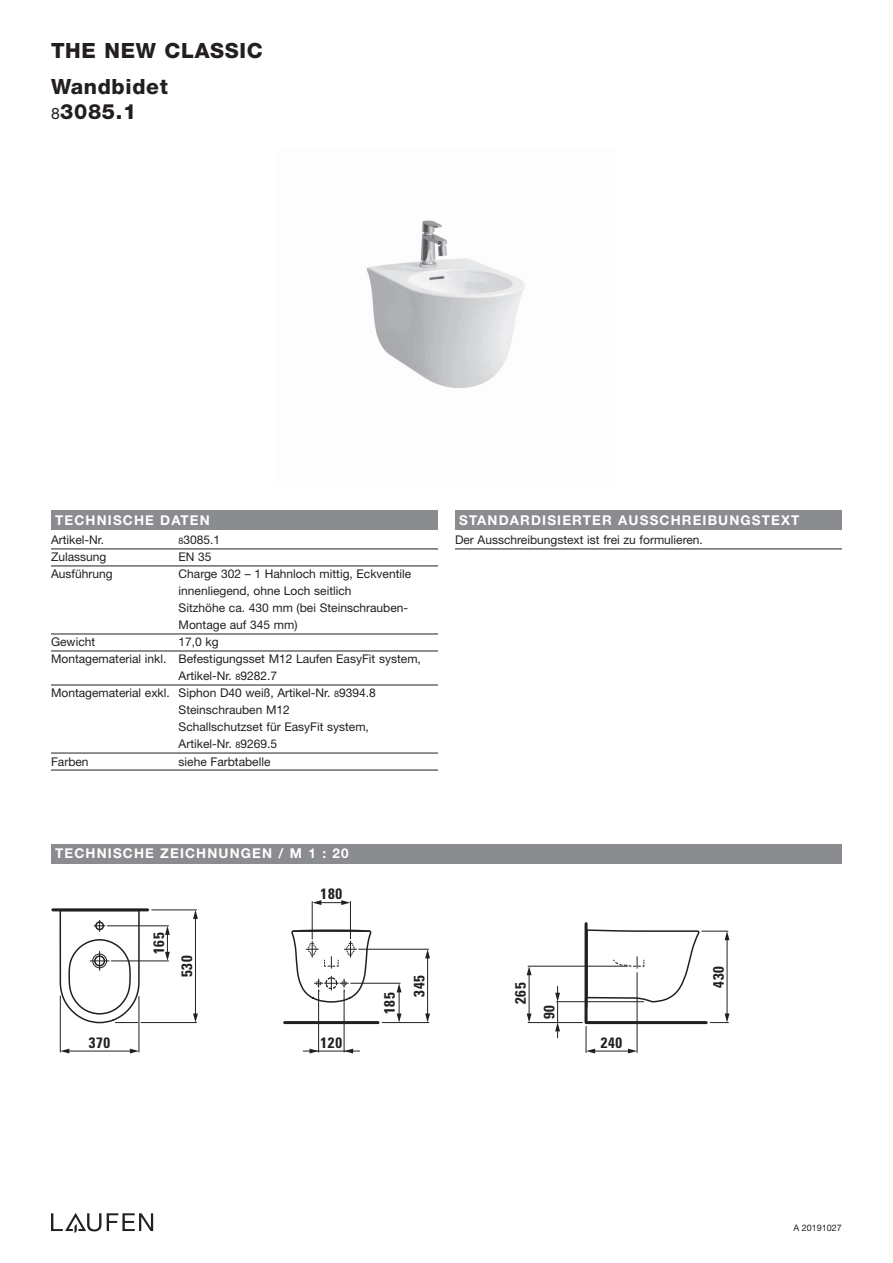
<style>
.page{position:relative;width:893px;height:1263px;background:#fff}
.page>*{position:absolute;margin:0;border:0;box-sizing:border-box;transform-origin:0 0}
.t1{font:800 21px/25.5px "Helvetica Neue";letter-spacing:.03em;color:#231f20}
.t2{font:700 condensed 15px "Univers";letter-spacing:.05em;color:#231f20}
.t3{font:700 13.5px "Helvetica Neue";letter-spacing:.085em;color:#fff}
.t4{font:12px/17px "Helvetica Neue";color:#231f20}
.t5{font:9px "Helvetica Neue";color:#231f20}
.s1{font-weight:400;font-size:15.75px}
.s2{font-size:9px}
</style>
<div class="page">
<div style="left:51px;top:510px;width:387px;height:19px;background:#8a8c8f"></div>
<svg style="left:107px;top:1213px;width:46px;height:18px"></svg>
<svg style="left:51px;top:1213px;width:50px;height:20px"></svg>
<div style="left:455px;top:510px;width:387px;height:19px;background:#8a8c8f"></div>
<img style="left:366px;top:220px;width:159px;height:168px">
<hr style="left:51px;top:549px;width:387px;height:1px;background:#231f20">
<hr style="left:51px;top:566px;width:387px;height:1px;background:#231f20">
<hr style="left:51px;top:634px;width:387px;height:1px;background:#231f20">
<hr style="left:51px;top:651px;width:387px;height:1px;background:#231f20">
<hr style="left:51px;top:685px;width:387px;height:1px;background:#231f20">
<hr style="left:51px;top:753px;width:387px;height:1px;background:#231f20">
<hr style="left:51px;top:770px;width:387px;height:1px;background:#231f20">
<div style="left:51px;top:844px;width:791px;height:19px;background:#8a8c8f"></div>
<hr style="left:455px;top:549px;width:387px;height:1px;background:#231f20">
<hr style="left:53px;top:908px;width:95px;height:3px;background:#231f20">
<svg style="left:59px;top:908px;width:81px;height:116px"></svg>
<hr style="left:141px;top:1022px;width:56px;height:1px;background:#231f20">
<hr style="left:152px;top:910px;width:45px;height:1px;background:#231f20">
<svg style="left:193px;top:910px;width:5px;height:9px"></svg>
<svg style="left:193px;top:1013px;width:5px;height:9px"></svg>
<hr style="left:195px;top:917px;width:1px;height:99px;background:#231f20">
<hr style="left:60px;top:996px;width:1px;height:56px;background:#231f20">
<hr style="left:139px;top:996px;width:1px;height:56px;background:#231f20">
<svg style="left:60px;top:1049px;width:9px;height:4px"></svg>
<svg style="left:130px;top:1049px;width:9px;height:4px"></svg>
<hr style="left:69px;top:1051px;width:61px;height:1px;background:#231f20">
<hr style="left:382px;top:1022px;width:47px;height:1px;background:#231f20">
<hr style="left:351px;top:983px;width:49px;height:1px;background:#231f20">
<svg style="left:397px;top:983px;width:4px;height:39px"></svg>
<hr style="left:285px;top:1021px;width:93px;height:3px;background:#231f20">
<hr style="left:107px;top:925px;width:61px;height:1px;background:#231f20">
<hr style="left:111px;top:961px;width:57px;height:1px;background:#231f20">
<svg style="left:165px;top:926px;width:5px;height:35px"></svg>
<svg style="left:291px;top:929px;width:80px;height:74px"></svg>
<hr style="left:318px;top:990px;width:1px;height:62px;background:#231f20">
<hr style="left:344px;top:990px;width:1px;height:62px;background:#231f20">
<svg style="left:344px;top:1049px;width:9px;height:4px"></svg>
<svg style="left:310px;top:1049px;width:9px;height:4px"></svg>
<hr style="left:303px;top:1051px;width:56px;height:1px;background:#231f20">
<hr style="left:528px;top:1022px;width:54px;height:1px;background:#231f20">
<svg style="left:583px;top:922px;width:146px;height:131px"></svg>
<hr style="left:528px;top:966px;width:99px;height:1px;background:#231f20">
<svg style="left:527px;top:1013px;width:4px;height:9px"></svg>
<svg style="left:527px;top:966px;width:4px;height:9px"></svg>
<hr style="left:529px;top:975px;width:1px;height:38px;background:#231f20">
<hr style="left:359px;top:949px;width:70px;height:1px;background:#231f20">
<svg style="left:425px;top:949px;width:5px;height:9px"></svg>
<svg style="left:425px;top:1013px;width:5px;height:9px"></svg>
<hr style="left:427px;top:957px;width:1px;height:57px;background:#231f20">
<hr style="left:312px;top:901px;width:1px;height:38px;background:#231f20">
<hr style="left:350px;top:901px;width:1px;height:38px;background:#231f20">
<svg style="left:312px;top:900px;width:38px;height:5px"></svg>
<hr style="left:557px;top:1001px;width:87px;height:1px;background:#231f20">
<svg style="left:555px;top:986px;width:5px;height:52px"></svg>
<h1 class="t1" style="left:51px;top:39px;width:213px">THE NEW CLASSIC</h1>
<h1 class="t1" style="left:51px;top:75px;width:118px">Wandbidet<br><span class="s1">8</span>3085.1</h1>
<p class="t3" style="left:55px;top:515px;width:156px">TECHNISCHE DATEN</p>
<p class="t4" style="left:51px;top:533px;width:55px">Artikel-Nr.</p>
<p class="t4" style="left:179px;top:533px;width:43px"><span class="s2">8</span>3085.1</p>
<p class="t4" style="left:51px;top:550px;width:57px">Zulassung</p>
<p class="t4" style="left:179px;top:550px;width:35px">EN 35</p>
<p class="t4" style="left:51px;top:567px;width:63px">Ausführung</p>
<p class="t4" style="left:179px;top:567px;width:234px">Charge 302 – 1 Hahnloch mittig, Eckventile innenliegend, ohne Loch seitlich<br>Sitzhöhe ca. 430 mm (bei Steinschrauben-Montage auf 345 mm)</p>
<p class="t4" style="left:51px;top:635px;width:46px">Gewicht</p>
<p class="t4" style="left:179px;top:635px;width:42px">17,0 kg</p>
<p class="t4" style="left:51px;top:652px;width:371px">Montagematerial inkl. Befestigungsset M12 Laufen EasyFit system,</p>
<p class="t4" style="left:179px;top:669px;width:100px">Artikel-Nr. <span class="s2">8</span>9282.7</p>
<p class="t4" style="left:51px;top:686px;width:326px">Montagematerial exkl. Siphon D40 weiß, Artikel-Nr. <span class="s2">8</span>9394.8</p>
<p class="t4" style="left:179px;top:703px;width:113px">Steinschrauben M12</p>
<p class="t4" style="left:179px;top:720px;width:192px">Schallschutzset für EasyFit system,</p>
<p class="t4" style="left:179px;top:737px;width:100px">Artikel-Nr. <span class="s2">8</span>9269.5</p>
<p class="t4" style="left:51px;top:754px;width:39px">Farben</p>
<p class="t4" style="left:179px;top:754px;width:93px">siehe Farbtabelle</p>
<p class="t3" style="left:459px;top:515px;width:342px">STANDARDISIERTER AUSSCHREIBUNGSTEXT</p>
<p class="t4" style="left:455px;top:533px;width:249px">Der Ausschreibungstext ist frei zu formulieren.</p>
<p class="t3" style="left:55px;top:849px;width:295px">TECHNISCHE ZEICHNUNGEN / M 1 : 20</p>
<p class="t2" style="left:89px;top:1037px;width:23px">370</p>
<p class="t2" style="left:153px;top:954px;width:23px;rotate:-90deg">165</p>
<p class="t2" style="left:181px;top:977px;width:23px;rotate:-90deg">530</p>
<p class="t2" style="left:321px;top:889px;width:23px">180</p>
<p class="t2" style="left:321px;top:1037px;width:23px">120</p>
<p class="t2" style="left:384px;top:1014px;width:23px;rotate:-90deg">185</p>
<p class="t2" style="left:414px;top:997px;width:23px;rotate:-90deg">345</p>
<p class="t2" style="left:515px;top:1004px;width:23px;rotate:-90deg">265</p>
<p class="t2" style="left:544px;top:1019px;width:16px;rotate:-90deg">90</p>
<p class="t2" style="left:601px;top:1037px;width:23px">240</p>
<p class="t2" style="left:713px;top:987px;width:23px;rotate:-90deg">430</p>
<p class="t5" style="left:793px;top:1224px;width:50px">A 20191027</p>
</div>
